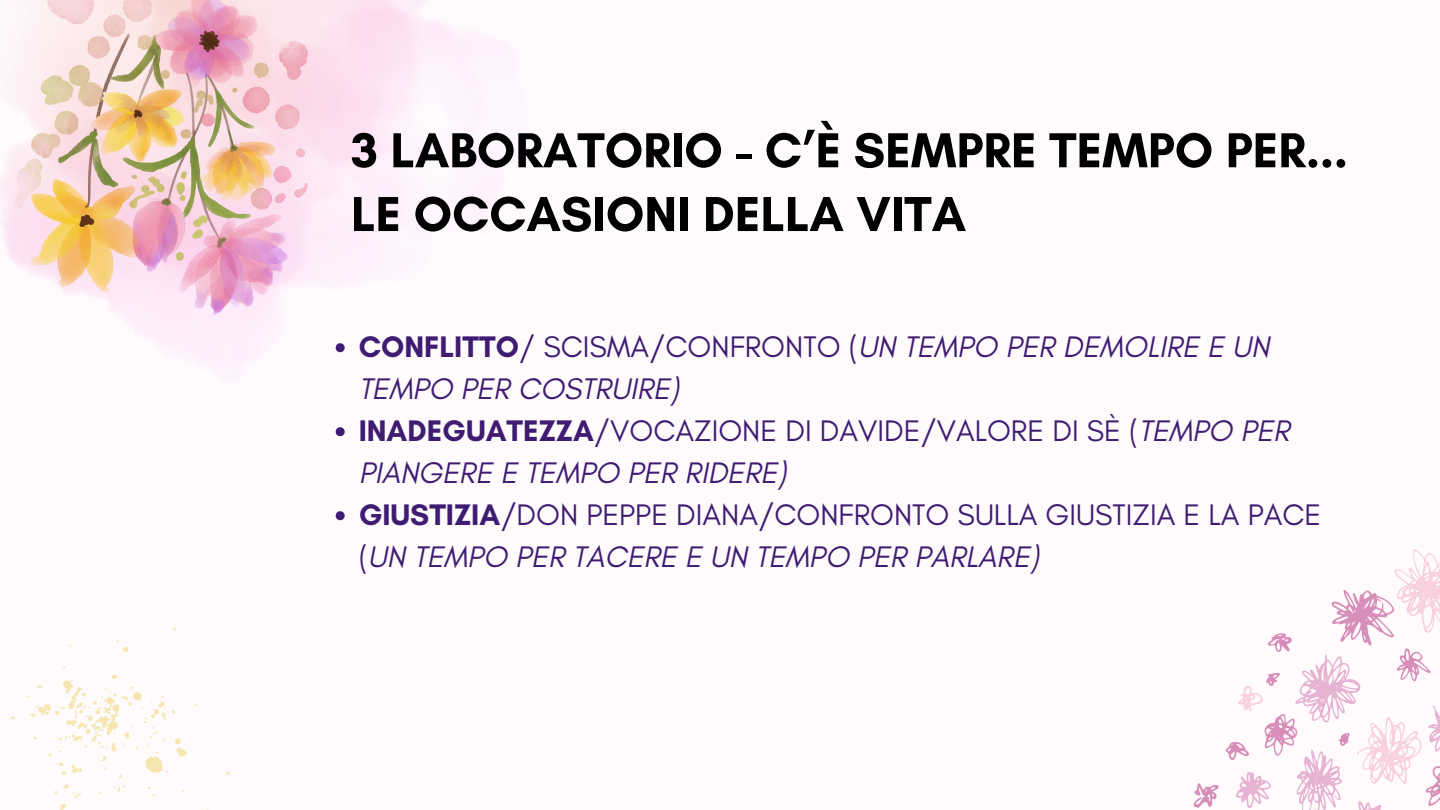
<style>
.page{position:relative;width:1440px;height:810px;background:#fffbfd}
.page>*{position:absolute;margin:0;border:0;box-sizing:border-box;transform-origin:0 0}
.t1{font:700 50px/63.8px "Glacial Indifference";color:#000}
.t2{font:italic 30.3px/42px "Glacial Indifference";color:#3f1c71}
.t3{font:30.3px/42px "Glacial Indifference";color:#3f1c71}
.s1{font-weight:700;font-style:normal}
.s2{font-style:normal}
.s3{font-weight:700}
.s4{font-style:italic}
</style>
<div class="page">
<img style="left:0;top:0;width:307px;height:383px">
<svg style="left:1193px;top:549px;width:247px;height:261px"></svg>
<img style="left:11px;top:627px;width:219px;height:183px">
<svg style="left:336px;top:343px;width:9px;height:9px"></svg>
<svg style="left:336px;top:427px;width:9px;height:9px"></svg>
<svg style="left:336px;top:511px;width:9px;height:9px"></svg>
<h1 class="t1" style="left:351px;top:118px;width:998px">3 LABORATORIO - C’È SEMPRE TEMPO PER...<br>LE OCCASIONI DELLA VITA</h1>
<p class="t2" style="left:359px;top:325px;width:912px"><span class="s1">CONFLITTO</span><span class="s2">/ SCISMA/CONFRONTO (</span>UN TEMPO PER DEMOLIRE E UN<br>TEMPO PER COSTRUIRE)</p>
<p class="t2" style="left:359px;top:409px;width:932px"><span class="s1">INADEGUATEZZA</span><span class="s2">/VOCAZIONE DI DAVIDE/VALORE DI SÈ (</span>TEMPO PER<br>PIANGERE E TEMPO PER RIDERE)</p>
<p class="t3" style="left:359px;top:493px;width:964px"><span class="s3">GIUSTIZIA</span>/DON PEPPE DIANA/CONFRONTO SULLA GIUSTIZIA E LA PACE (<span class="s4">UN TEMPO PER TACERE E UN TEMPO PER PARLARE)</span></p>
</div>
